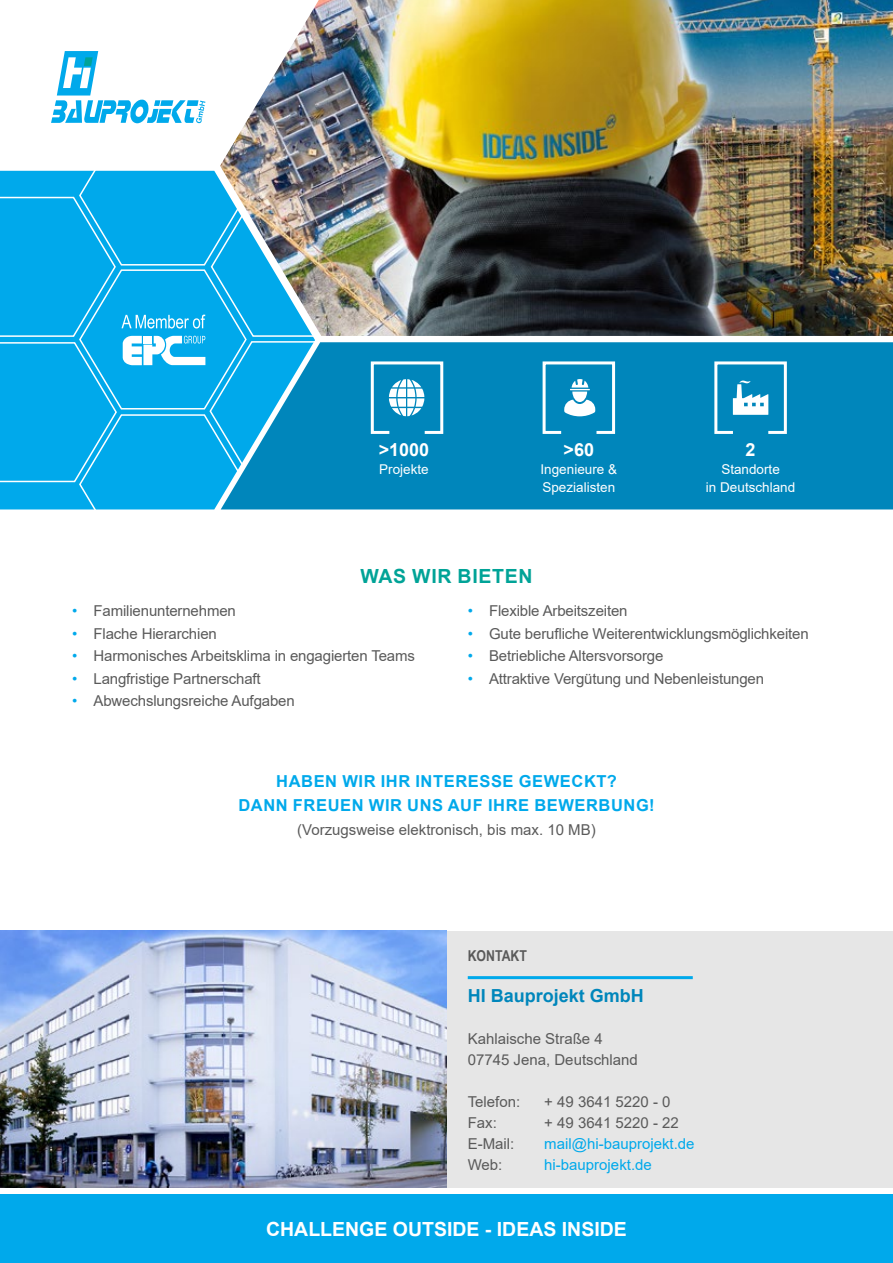
<style>
.page{position:relative;width:893px;height:1263px;background:#fff}
.page>*{position:absolute;margin:0;border:0;box-sizing:border-box;transform-origin:0 0}
.t1{font:700 19.5px "Arial";color:#fff}
.t2{font:700 19.5px "Arial";letter-spacing:.035em;color:#00a397}
.t3{font:700 18px "Arial";color:#0086bb}
.t4{font:700 18px "Arial";color:#fff}
.t5{font:700 16.5px/24px "Arial";letter-spacing:.035em;color:#00a9eb;text-align:center}
.t6{font:15px/22.5px "Arial";letter-spacing:-.01em;color:#5a5a5a}
.t7{font:15px/22.5px "Arial";color:#00a9eb;text-align:justify}
.t8{font:700 15px "Arial Narrow";color:#5a5a5a}
.t9{font:13.5px/18px "Arial";color:#fff}
</style>
<div class="page">
<div style="left:445px;top:342px;width:448px;height:167px;background:#0086bb"></div>
<div style="left:0;top:931px;width:893px;height:256px;background:#e6e6e6"></div>
<hr style="left:468px;top:976px;width:225px;height:3px;background:#00a9eb">
<div style="left:0;top:1195px;width:893px;height:68px;background:#00a9eb"></div>
<img style="left:289px;top:0;width:604px;height:336px">
<svg style="left:541px;top:360px;width:76px;height:75px"></svg>
<svg style="left:713px;top:360px;width:75px;height:75px"></svg>
<img style="left:0;top:51px;width:445px;height:459px">
<img style="left:0;top:931px;width:446px;height:256px">
<p class="t4" style="left:379px;top:437px;width:52px">&gt;1000</p>
<p class="t9" style="left:379px;top:460px;width:51px">Projekte</p>
<p class="t4" style="left:564px;top:437px;width:32px">&gt;60</p>
<p class="t9" style="left:541px;top:460px;width:78px">Ingenieure &amp;<br>Spezialisten</p>
<p class="t4" style="left:746px;top:437px;width:12px">2</p>
<p class="t9" style="left:706px;top:460px;width:91px;text-align:center">Standorte<br>in Deutschland</p>
<h1 class="t2" style="left:360px;top:562px;width:174px">WAS WIR BIETEN</h1>
<p class="t6" style="left:94px;top:600px;width:323px">Familienunternehmen<br>Flache Hierarchien<br>Harmonisches Arbeitsklima in engagierten Teams<br>Langfristige Partnerschaft<br>Abwechslungsreiche Aufgaben</p>
<p class="t6" style="left:489px;top:600px;width:321px">Flexible Arbeitszeiten<br>Gute berufliche Weiterentwicklungsmöglichkeiten Betriebliche Altersvorsorge<br>Attraktive Vergütung und Nebenleistungen</p>
<p class="t7" style="left:72px;top:600px;width:7px">• • • • •</p>
<p class="t7" style="left:468px;top:600px;width:7px">• • • •</p>
<p class="t5" style="left:238px;top:770px;width:418px">HABEN WIR IHR INTERESSE GEWECKT?<br>DANN FREUEN WIR UNS AUF IHRE BEWERBUNG!</p>
<p class="t6" style="left:297px;top:819px;width:300px">(Vorzugsweise elektronisch, bis max. 10 MB)</p>
<p class="t8" style="left:468px;top:944px;width:61px">KONTAKT</p>
<p class="t3" style="left:468px;top:983px;width:178px">HI Bauprojekt GmbH</p>
<p class="t6" style="left:468px;top:1028px;width:172px;line-height:21px">Kahlaische Straße 4<br>07745 Jena, Deutschland</p>
<p class="t6" style="left:468px;top:1090px;width:54px">Telefon:</p>
<p class="t6" style="left:544px;top:1090px;width:128px">+ 49 3641 5220 - 0</p>
<p class="t6" style="left:468px;top:1111px;width:31px">Fax:</p>
<p class="t6" style="left:544px;top:1111px;width:136px">+ 49 3641 5220 - 22</p>
<p class="t6" style="left:468px;top:1132px;width:48px">E-Mail:</p>
<p class="t7" style="left:544px;top:1132px;width:152px">mail@hi-bauprojekt.de</p>
<p class="t6" style="left:468px;top:1153px;width:36px">Web:</p>
<p class="t7" style="left:544px;top:1153px;width:109px">hi-bauprojekt.de</p>
<h1 class="t1" style="left:266px;top:1216px;width:362px">CHALLENGE OUTSIDE - IDEAS INSIDE</h1>
</div>
